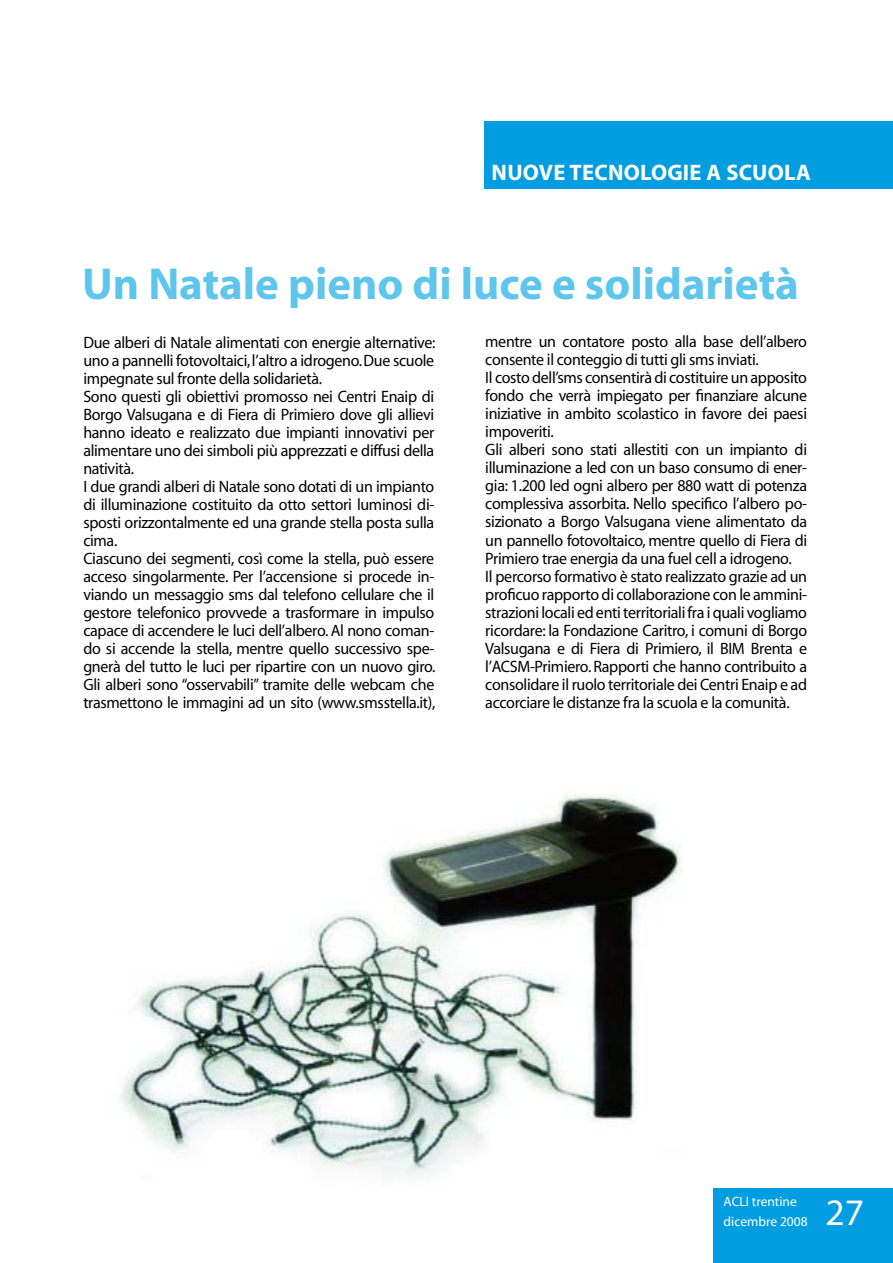
<style>
.page{position:relative;width:893px;height:1263px;background:#fff}
.page>*{position:absolute;margin:0;border:0;box-sizing:border-box;transform-origin:0 0}
.t1{font:700 45px "Myriad";color:#5ec5ed}
.t2{font:37.5px "Myriad";color:#fff}
.t3{font:700 22.5px "Myriad";letter-spacing:.01em;color:#fff}
.t4{font:16.5px/18px "Myriad";letter-spacing:-.02em;color:#000}
.t5{font:13.5px/19.5px "Myriad";color:#fff}
</style>
<div class="page">
<div style="left:484px;top:121px;width:409px;height:67px;background:#009ee0"></div>
<img style="left:121px;top:793px;width:561px;height:385px">
<div style="left:714px;top:1188px;width:179px;height:75px;background:#009ee0"></div>
<h3 class="t3" style="left:492px;top:161px;width:321px">NUOVE TECNOLOGIE A SCUOLA</h3>
<h1 class="t1" style="left:82px;top:261px;width:718px">Un Natale pieno di luce e solidarietà</h1>
<p class="t4" style="left:83px;top:335px;width:354px">Due alberi di Natale alimentati con energie alternative: uno a pannelli fotovoltaici, l’altro a idrogeno. Due scuole impegnate sul fronte della solidarietà.<br>Sono questi gli obiettivi promosso nei Centri Enaip di Borgo Valsugana e di Fiera di Primiero dove gli allievi hanno ideato e realizzato due impianti innovativi per alimentare uno dei simboli più apprezzati e diffusi della natività.<br>I due grandi alberi di Natale sono dotati di un impianto di illuminazione costituito da otto settori luminosi di&shy;sposti orizzontalmente ed una grande stella posta sulla cima.<br>Ciascuno dei segmenti, così come la stella, può essere acceso singolarmente. Per l’accensione si procede in&shy;viando un messaggio sms dal telefono cellulare che il gestore telefonico provvede a trasformare in impulso capace di accendere le luci dell’albero. Al nono coman&shy;do si accende la stella, mentre quello successivo spe&shy;gnerà del tutto le luci per ripartire con un nuovo giro.<br>Gli alberi sono “osservabili” tramite delle webcam che trasmettono le immagini ad un sito (www.smsstella.it),</p>
<p class="t4" style="left:485px;top:334px;width:323px">mentre un contatore posto alla base dell’albero consente il conteggio di tutti gli sms inviati.<br>Il costo dell’sms consentirà di costituire un apposito fondo che verrà impiegato per finanziare alcune iniziative in ambito scolastico in favore dei paesi impoveriti.<br>Gli alberi sono stati allestiti con un impianto di illuminazione a led con un baso consumo di ener&shy;gia: 1.200 led ogni albero per 880 watt di potenza complessiva assorbita. Nello specifico l’albero po&shy;sizionato a Borgo Valsugana viene alimentato da un pannello fotovoltaico, mentre quello di Fiera di Primiero trae energia da una fuel cell a idrogeno.<br>Il percorso formativo è stato realizzato grazie ad un proficuo rapporto di collaborazione con le ammini&shy;strazioni locali ed enti territoriali fra i quali vogliamo ricordare: la Fondazione Caritro, i comuni di Borgo Valsugana e di Fiera di Primiero, il BIM Brenta e l’ACSM-Primiero. Rapporti che hanno contribuito a consolidare il ruolo territoriale dei Centri Enaip e ad accorciare le distanze fra la scuola e la comunità.</p>
<p class="t5" style="left:724px;top:1192px;width:86px">ACLI trentine dicembre 2008</p>
<h2 class="t2" style="left:825px;top:1193px;width:40px">27</h2>
</div>
